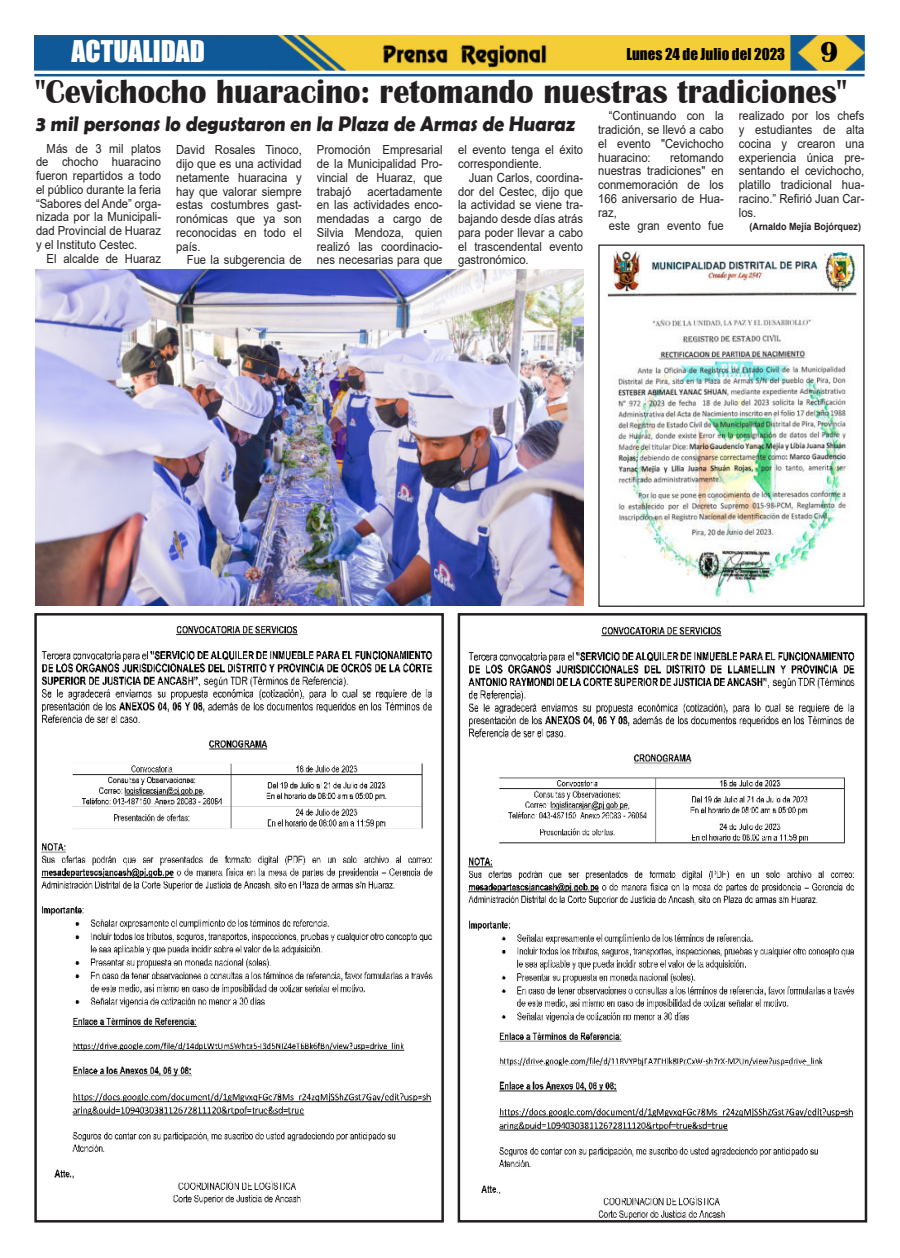
<style>
.page{position:relative;width:900px;height:1258px;background:#fff}
.page>*{position:absolute;margin:0;border:0;box-sizing:border-box;transform-origin:0 0}
.t1{font:700 34.25px "Britannic";color:#231f20;scale:.94 1}
.t2{font:27.5px "Impact";color:#fff}
.t3{font:700 21.25px "Berlin Sans FB Demi";color:#231f20;scale:.93 1}
.t4{font:15px "Impact";color:#000}
.t5{font:12.5px/13.8px "Arial";color:#231f20;text-align:justify;scale:.9 1}
.t6{font:700 10px "Arial";color:#231f20;scale:.9 1}
.s1{font-family:"Britannic";font-weight:700;font-size:30px}
</style>
<div class="page">
<img style="left:34px;top:35px;width:831px;height:36px">
<hr style="left:34px;top:74px;width:831px;height:2px;background:#0f5998">
<img style="left:380px;top:41px;width:169px;height:27px">
<img style="left:41px;top:626px;width:392px;height:579px">
<div style="left:34px;top:613px;width:410px;height:609px;border:3px solid #231f20"></div>
<img style="left:468px;top:627px;width:387px;height:591px">
<div style="left:458px;top:613px;width:409px;height:609px;border:3px solid #231f20"></div>
<img style="left:36px;top:269px;width:547px;height:337px">
<img style="left:607px;top:251px;width:251px;height:352px">
<div style="left:598px;top:244px;width:267px;height:363px;border:1px solid #231f20"></div>
<h2 class="t2" style="left:71px;top:37px;width:135px">ACTUALIDAD</h2>
<p class="t4" style="left:626px;top:46px;width:214px">Lunes 24 de Julio del 2023 <span class="s1">9</span></p>
<h1 class="t1" style="left:36px;top:80px;width:865px">"Cevichocho huaracino: retomando nuestras tradiciones"</h1>
<p class="t5" style="left:36px;top:141px;width:141px;text-indent:11px">Más de 3 mil platos de chocho huaracino fueron repartidos a todo el público durante la feria “Sabores del Ande” orga&shy;nizada por la Municipali&shy;dad Provincial de Huaraz y el Instituto Cestec.</p>
<p class="t5" style="left:47px;top:252px;width:129px">El alcalde de Huaraz</p>
<p class="t5" style="left:598px;top:110px;width:141px;text-indent:11px">“Continuando con la tradición, se llevó a cabo el evento "Cevichocho huaracino:</p>
<p class="t5" style="left:739px;top:110px;width:141px">realizado por los chefs y estudiantes de alta cocina y crearon una experiencia única pre&shy;sentando el cevichocho, platillo tradicional hua&shy;racino.” Refirió Juan Car&shy;los.</p>
<p class="t6" style="left:750px;top:223px;width:125px">(Arnaldo Mejía Bojórquez)</p>
<h3 class="t3" style="left:36px;top:111px;width:584px">3 mil personas lo degustaron en la Plaza de Armas de Huaraz</h3>
<p class="t5" style="left:458px;top:144px;width:140px">el evento tenga el éxito correspondiente.</p>
<p class="t5" style="left:458px;top:172px;width:140px;text-indent:11px">Juan Carlos, coordina&shy;dor del Cestec, dijo que la actividad se viene tra&shy;bajando desde días atrás para poder llevar a cabo el trascendental evento gastronómico.</p>
<p class="t5" style="left:317px;top:144px;width:141px">Promoción Empresarial de la Municipalidad Pro&shy;vincial de Huaraz, que trabajó</p>
<p class="t5" style="left:176px;top:144px;width:141px">David Rosales Tinoco, dijo que es una actividad netamente huaracina y hay que valorar siempre estas costumbres gast&shy;ronómicas que ya son reconocidas en todo el país.</p>
<p class="t5" style="left:187px;top:254px;width:129px">Fue la subgerencia de</p>
<p class="t5" style="left:598px;top:151px;width:141px;text-indent:72px">retomando nuestras tradiciones" en conmemoración de los 166 aniversario de Hua&shy;raz,</p>
<p class="t5" style="left:609px;top:220px;width:129px">este gran evento fue</p>
<p class="t5" style="left:317px;top:185px;width:141px;text-indent:51px">acertadamente en las actividades enco&shy;mendadas a cargo de Silvia Mendoza, quien realizó las coordinacio&shy;nes necesarias para que</p>
</div>
